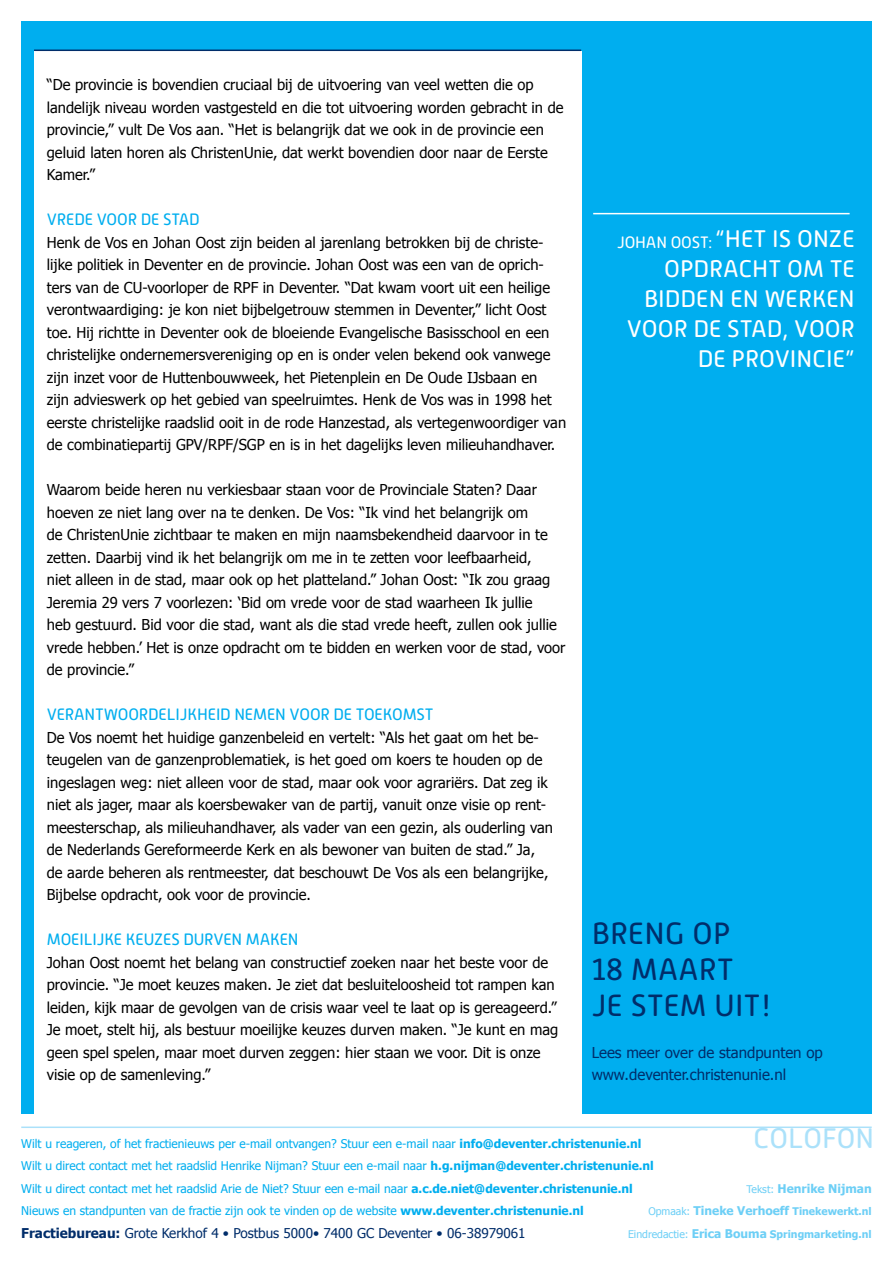
<style>
.page{position:relative;width:893px;height:1263px;background:#fff}
.page>*{position:absolute;margin:0;border:0;box-sizing:border-box;transform-origin:0 0}
.t1{font:30.75px/35.8px "Alwyn New Rounded";letter-spacing:.01em;color:#002d6a}
.t2{font:28.2px "Alwyn New Rounded";color:#abe1fa}
.t3{font:24px/30px "Alwyn New Rounded";color:#fff;text-align:right}
.t4{font:16.5px "Alwyn New Rounded";letter-spacing:-.01em;color:#00aeef}
.t5{font:16.5px "Alwyn New Rounded";letter-spacing:-.01em;color:#fff}
.t6{font:15px/22.5px "Tahoma";color:#000}
.t7{font:15px/22.5px "Tahoma";color:#002d6a}
.t8{font:13.5px "Tahoma";color:#002d6a}
.t9{font:12px/22.5px "Tahoma";color:#00aeef}
.t10{font:700 12px/22.5px "Tahoma";color:#6dcff6;text-align:right}
.t11{font:700 10.5px "Tahoma";color:#6dcff6}
.s1{font-weight:700}
.s2{font-weight:400;font-size:10.5px}
.s3{font-size:10.5px}
.s4{font-weight:400}
.s5{font-size:12px}
</style>
<div class="page">
<div style="left:21px;top:21px;width:851px;height:1093px;background:#00aeef"></div>
<div style="left:34px;top:51px;width:547px;height:1075px;background:#fff"></div>
<hr style="left:21px;top:1126px;width:851px;height:2px;background:#abe1fa">
<hr style="left:34px;top:50px;width:547px;height:1px;background:#002d6a">
<hr style="left:593px;top:213px;width:257px;height:1px;background:#fff">
<p class="t6" style="left:47px;top:73px;width:518px">“De provincie is bovendien cruciaal bij de uitvoering van veel wetten die op landelijk niveau worden vastgesteld en die tot uitvoering worden gebracht in de provincie,” vult De Vos aan. “Het is belangrijk dat we ook in de provincie een geluid laten horen als ChristenUnie, dat werkt bovendien door naar de Eerste Kamer.”</p>
<p class="t4" style="left:47px;top:210px;width:154px">VREDE VOOR DE STAD</p>
<p class="t6" style="left:47px;top:230px;width:521px">Henk de Vos en Johan Oost zijn beiden al jarenlang betrokken bij de christe&shy;lijke politiek in Deventer en de provincie. Johan Oost was een van de oprich&shy;ters van de CU-voorloper de RPF in Deventer. “Dat kwam voort uit een heilige verontwaardiging: je kon niet bijbelgetrouw stemmen in Deventer,” licht Oost toe. Hij richtte in Deventer ook de bloeiende Evangelische Basisschool en een christelijke ondernemersvereniging op en is onder velen bekend ook vanwege zijn inzet voor de Huttenbouwweek, het Pietenplein en De Oude IJsbaan en<br>zijn advieswerk op het gebied van speelruimtes. Henk de Vos was in 1998 het eerste christelijke raadslid ooit in de rode Hanzestad, als vertegenwoordiger van de combinatiepartij GPV/RPF/SGP en is in het dagelijks leven milieuhandhaver.</p>
<p class="t6" style="left:47px;top:478px;width:520px">Waarom beide heren nu verkiesbaar staan voor de Provinciale Staten? Daar hoeven ze niet lang over na te denken. De Vos: “Ik vind het belangrijk om<br>de ChristenUnie zichtbaar te maken en mijn naamsbekendheid daarvoor in te zetten. Daarbij vind ik het belangrijk om me in te zetten voor leefbaarheid,<br>niet alleen in de stad, maar ook op het platteland.” Johan Oost: “Ik zou graag Jeremia 29 vers 7 voorlezen: ‘Bid om vrede voor de stad waarheen Ik jullie<br>heb gestuurd. Bid voor die stad, want als die stad vrede heeft, zullen ook jullie vrede hebben.’ Het is onze opdracht om te bidden en werken voor de stad, voor de provincie.”</p>
<p class="t4" style="left:47px;top:705px;width:388px">VERANTWOORDELIJKHEID NEMEN VOOR DE TOEKOMST</p>
<p class="t6" style="left:47px;top:725px;width:508px">De Vos noemt het huidige ganzenbeleid en vertelt: “Als het gaat om het be&shy;teugelen van de ganzenproblematiek, is het goed om koers te houden op de ingeslagen weg: niet alleen voor de stad, maar ook voor agrariërs. Dat zeg ik niet als jager, maar als koersbewaker van de partij, vanuit onze visie op rent&shy;meesterschap, als milieuhandhaver, als vader van een gezin, als ouderling van de Nederlands Gereformeerde Kerk en als bewoner van buiten de stad.” Ja, de aarde beheren als rentmeester, dat beschouwt De Vos als een belangrijke, Bijbelse opdracht, ook voor de provincie.</p>
<p class="t4" style="left:47px;top:930px;width:253px">MOEILIJKE KEUZES DURVEN MAKEN</p>
<p class="t6" style="left:47px;top:950px;width:513px">Johan Oost noemt het belang van constructief zoeken naar het beste voor de provincie. “Je moet keuzes maken. Je ziet dat besluiteloosheid tot rampen kan leiden, kijk maar de gevolgen van de crisis waar veel te laat op is gereageerd.” Je moet, stelt hij, als bestuur moeilijke keuzes durven maken. “Je kunt en mag geen spel spelen, maar moet durven zeggen: hier staan we voor. Dit is onze visie op de samenleving.”</p>
<h3 class="t3" style="left:627px;top:224px;width:229px">“HET IS ONZE<br>OPDRACHT OM TE<br>BIDDEN EN WERKEN<br>VOOR DE STAD, VOOR<br>DE PROVINCIE”</h3>
<p class="t5" style="left:617px;top:233px;width:97px">JOHAN OOST:</p>
<h1 class="t1" style="left:592px;top:915px;width:181px">BRENG OP<br>18 MAART<br>JE STEM UIT!</h1>
<p class="t7" style="left:592px;top:1040px;width:233px">Lees meer over de standpunten op www.deventer.christenunie.nl</p>
<p class="t9" style="left:21px;top:1131px;width:622px">Wilt u reageren, of het fractienieuws per e-mail ontvangen? Stuur een e-mail naar <span class="s1">info@deventer.christenunie.nl</span></p>
<h2 class="t2" style="left:753px;top:1122px;width:122px">COLOFON</h2>
<p class="t9" style="left:21px;top:1154px;width:634px">Wilt u direct contact met het raadslid Henrike Nijman? Stuur een e-mail naar <span class="s1">h.g.nijman@deventer.christenunie.nl<br></span>Wilt u direct contact met het raadslid Arie de Niet? Stuur een e-mail naar <span class="s1">a.c.de.niet@deventer.christenunie.nl<br></span>Nieuws en standpunten van de fractie zijn ook te vinden op de website <span class="s1">www.deventer.christenunie.nl</span></p>
<p class="t8" style="left:21px;top:1224px;width:506px"><span class="s1">Fractiebureau:</span> Grote Kerkhof 4 • Postbus 5000• 7400 GC Deventer • 06-38979061</p>
<p class="t10" style="left:648px;top:1176px;width:225px"><span class="s2">Tekst:</span> Henrike Nijman<br><span class="s2">Opmaak:</span> Tineke Verhoeff <span class="s3">Tinekewerkt.nl</span></p>
<p class="t11" style="left:628px;top:1226px;width:245px"><span class="s4">Eindredactie:</span> <span class="s5">Erica Bouma</span> Springmarketing.nl</p>
</div>
